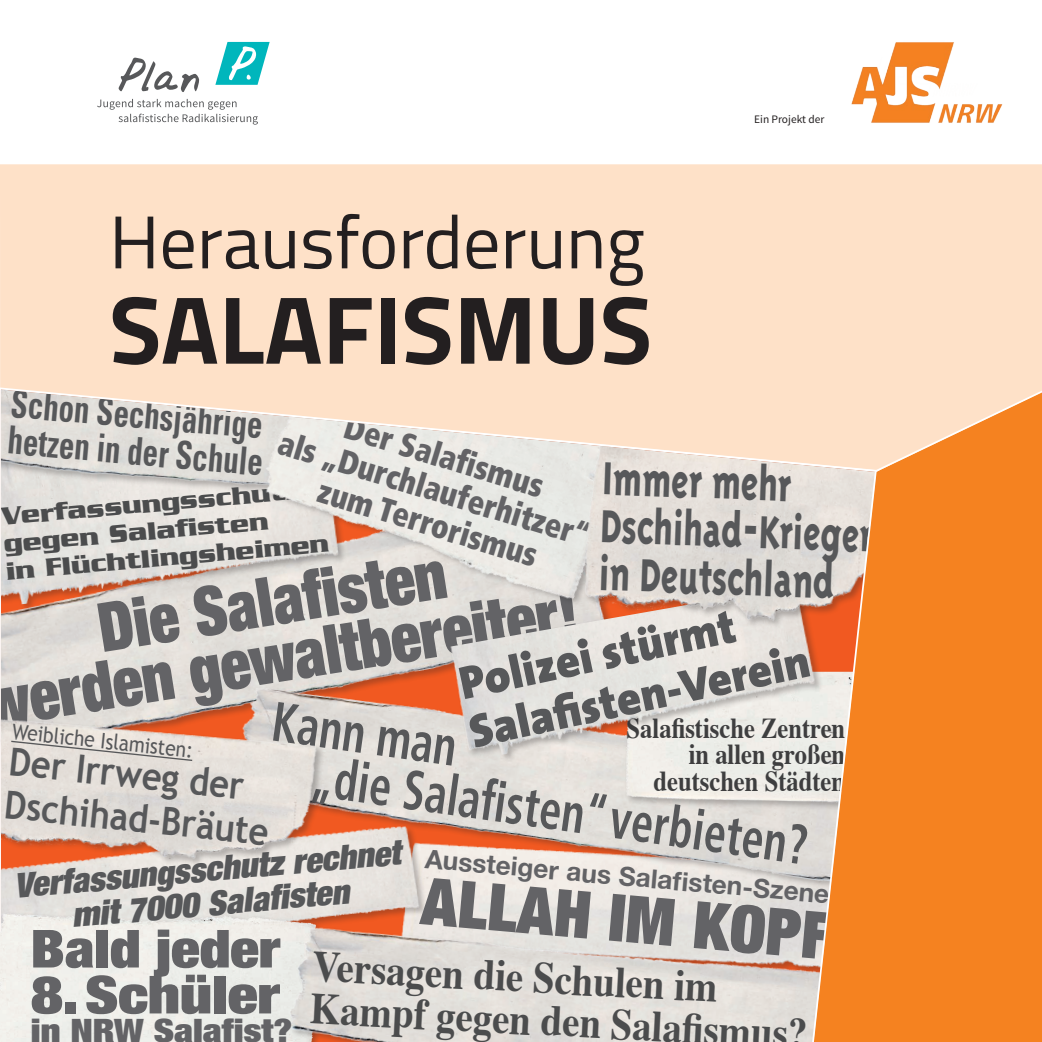
<style>
.page{position:relative;width:1042px;height:1042px;background:#fff}
.page>*{position:absolute;margin:0;border:0;box-sizing:border-box;transform-origin:0 0}
.t1{font:700 96.42px "Titillium";color:#231f20}
.t2{font:74.73px "Titillium";color:#231f20}
.t3{font:900 condensed 68.25px/57.1px "Helvetica Neue LT Pro";color:#636366;text-align:center;scale:.9 1}
.t4{font:900 condensed 65.62px "Helvetica Neue LT Pro";color:#636366}
.t5{font:700 condensed 55.65px/49px "Frutiger";color:#57585a;scale:.8 1}
.t6{font:800 53.02px/47.8px "Triplex";color:#57585a;scale:.7 1}
.t7{font:900 condensed 52.5px "Helvetica Neue LT Pro";color:#636366;scale:1.13 1}
.t8{font:900 condensed 52.5px "Helvetica Neue LT Pro";color:#636366;scale:1.17 1}
.t9{font:900 46.9px/49.2px "The Sans";color:#57585a}
.t10{font:700 44.1px/42.4px "Times";color:#4b4c4d;scale:.88 1}
.t11{font:700 38.85px/43.2px "Trebuchet MS";color:#57585a;scale:.89 1}
.t12{font:700 condensed 38.68px/36.8px "Univers LT Std";color:#57585a;scale:.8 1}
.t13{font:italic 900 condensed 34.3px/34.3px "Helvetica Neue LT Pro";color:#57585a;text-align:center}
.t14{font:900 condensed 33.43px/34.3px "Frutiger";color:#636366;text-align:center;scale:.9 1}
.t15{font:900 condensed 32.38px "Helvetica Neue LT Pro";color:#636366;scale:1.17 1}
.t16{font:700 28.88px/26.8px "Times";color:#3e3e3f;text-align:right;scale:.85 1}
.t17{font:700 26.95px/27.5px "Serpentine";color:#4b4c4d}
.t18{font:700 26.25px "Helvetica Neue LT Pro";color:#636366}
.t19{font:21.35px "Trebuchet MS";color:#57585a;scale:.89 1}
.t20{font:11.38px "Source Sans Pro";color:#231f20}
.s1{font-family:"Source Sans Pro";font-weight:400}
</style>
<div class="page">
<img style="left:1px;top:612px;width:449px;height:104px">
<img style="left:1px;top:873px;width:429px;height:40px">
<div style="left:1px;top:911px;width:322px;height:131px;background:#eeeeea"></div>
<img style="left:280px;top:913px;width:527px;height:129px">
<img style="left:222px;top:673px;width:585px;height:216px">
<img style="left:619px;top:763px;width:188px;height:46px">
<img style="left:1px;top:718px;width:323px;height:155px">
<svg style="left:10px;top:740px;width:184px;height:22px"></svg>
<img style="left:450px;top:612px;width:357px;height:148px">
<div style="left:1px;top:419px;width:346px;height:194px;background:#231f20;opacity:.3"></div>
<img style="left:1px;top:500px;width:238px;height:106px">
<img style="left:1px;top:473px;width:238px;height:26px">
<img style="left:239px;top:473px;width:340px;height:139px">
<img style="left:579px;top:473px;width:228px;height:160px">
<div style="left:0;top:164px;width:1042px;height:222px;background:#fee1c8"></div>
<img style="left:851px;top:42px;width:152px;height:81px">
<svg style="left:97px;top:99px;width:161px;height:26px"></svg>
<svg style="left:119px;top:57px;width:80px;height:35px"></svg>
<svg style="left:215px;top:42px;width:55px;height:43px"></svg>
<svg style="left:807px;top:378px;width:235px;height:664px"></svg>
<svg style="left:0;top:386px;width:879px;height:87px"></svg>
<h2 class="t2" style="left:109px;top:187px;width:537px">Herausforderung</h2>
<h1 class="t1" style="left:109px;top:256px;width:545px">SALAFISMUS</h1>
<p class="t20" style="left:754px;top:112px;width:72px">Ein Projekt der</p>
<h3 class="t12" style="left:13px;top:384px;width:322px;rotate:5deg">Schon Sechsjährige hetzen in der Schule</h3>
<p class="t17" style="left:0;top:502px;width:325px;rotate:-5deg">Verfassungsschutz gegen Salafi sten<br>in Flüchtlingsheimen</p>
<p class="t14" style="left:294px;top:392px;width:361px;rotate:17deg">Der Salafi smus<br>als „Durchlauferhitzer“ zum Terrorismus</p>
<h3 class="t6" style="left:603px;top:453px;width:390px;rotate:2deg">Immer mehr<br>Dschihad-Krieger in Deutschland</h3>
<h3 class="t3" style="left:-30px;top:618px;width:670px;rotate:-9deg">Die Salafi sten<br>werden gewaltbereiter!</h3>
<h3 class="t9" style="left:454px;top:659px;width:348px;rotate:-12deg">Polizei stürmt<br>Salafi sten-Verein</h3>
<h3 class="t5" style="left:322px;top:703px;width:627px;text-indent:-46px;rotate:8deg">Kann man<br>„die Salafi sten“ verbieten?</h3>
<p class="t16" style="left:626px;top:711px;width:259px">Salafistische Zentren in allen großen deutschen Städten</p>
<p class="t19" style="left:14px;top:718px;width:206px;rotate:6deg">Weibliche Islamisten:</p>
<h3 class="t11" style="left:11px;top:739px;width:300px;rotate:6deg">Der Irrweg der<br>Dschihad-Bräute</h3>
<p class="t13" style="left:13px;top:868px;width:389px;rotate:-5deg">Verfassungsschutz rechnet mit 7000 Salafi sten</p>
<p class="t18" style="left:427px;top:842px;width:414px;rotate:5deg">Aussteiger aus Salafi sten-Szene<span class="s1">:</span></p>
<h3 class="t4" style="left:425px;top:859px;width:414px;rotate:5deg">Allah im Kopf</h3>
<h3 class="t7" style="left:31px;top:915px;width:222px">Bald jeder</h3>
<h3 class="t8" style="left:31px;top:961px;width:215px">8. Schüler</h3>
<p class="t15" style="left:31px;top:1009px;width:225px">in NRW Salafist?</p>
<h3 class="t10" style="left:314px;top:940px;width:567px;rotate:3deg">Versagen die Schulen im<br>Kampf gegen den Salafi smus?</h3>
</div>
